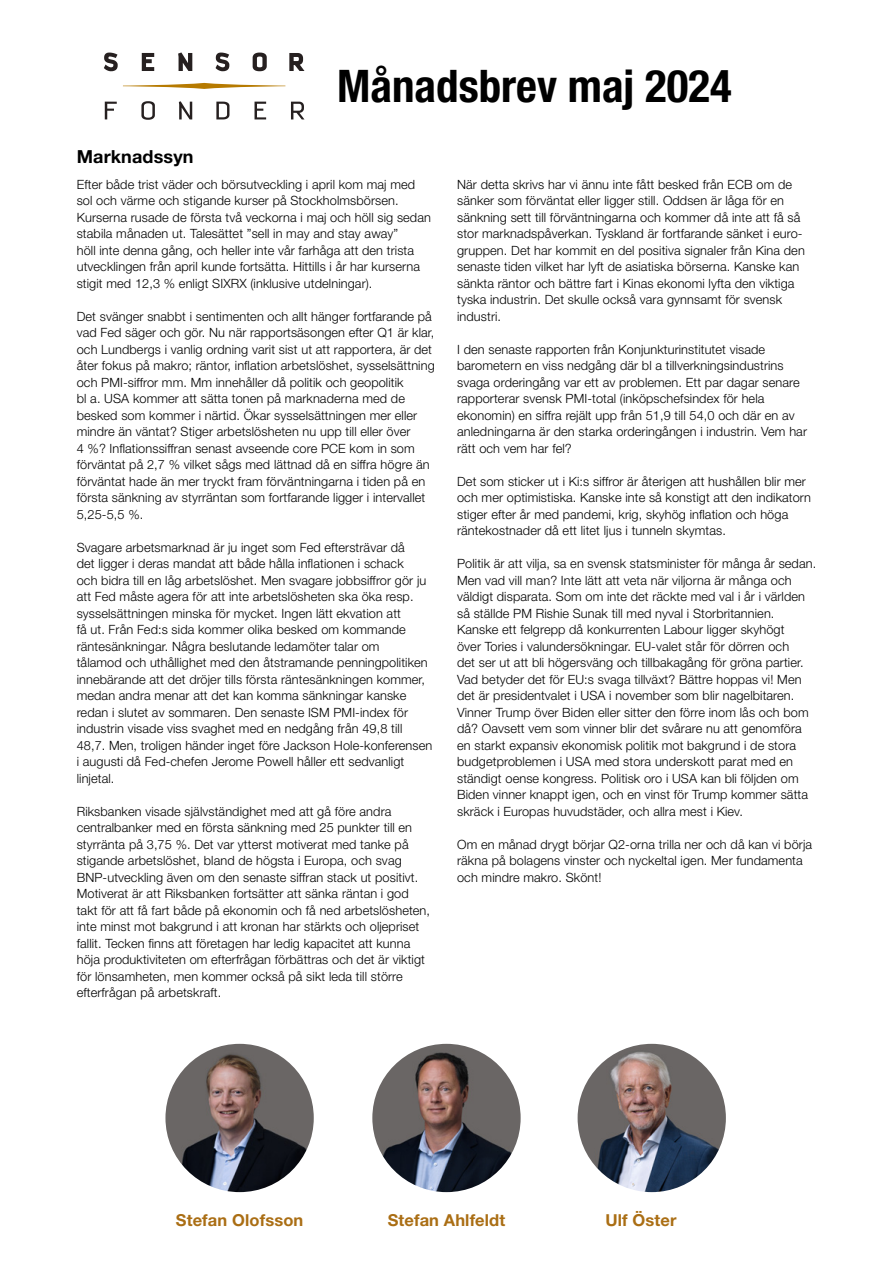
<style>
.page{position:relative;width:893px;height:1263px;background:#fff}
.page>*{position:absolute;margin:0;border:0;box-sizing:border-box;transform-origin:0 0}
.t1{font:700 condensed 45px "Helvetica Neue LT Std";color:#000}
.t2{font:700 18px "Helvetica Neue LT Std";letter-spacing:.01em;color:#000}
.t3{font:700 16.5px "Helvetica Neue LT Std";letter-spacing:.01em;color:#aa6e14}
.t4{font:300 12.75px/16.5px "Helvetica Neue LT Std";letter-spacing:.01em;color:#000}
</style>
<div class="page">
<img style="left:165px;top:1044px;width:149px;height:148px;border-radius:74px">
<img style="left:372px;top:1044px;width:149px;height:148px;border-radius:74px">
<img style="left:578px;top:1044px;width:148px;height:148px;border-radius:74px">
<svg style="left:104px;top:53px;width:14px;height:18px"></svg>
<svg style="left:142px;top:53px;width:12px;height:18px"></svg>
<svg style="left:178px;top:52px;width:14px;height:19px"></svg>
<svg style="left:216px;top:53px;width:13px;height:18px"></svg>
<svg style="left:253px;top:53px;width:14px;height:18px"></svg>
<svg style="left:289px;top:53px;width:15px;height:18px"></svg>
<svg style="left:105px;top:102px;width:12px;height:17px"></svg>
<svg style="left:141px;top:101px;width:14px;height:19px"></svg>
<svg style="left:179px;top:101px;width:13px;height:18px"></svg>
<svg style="left:255px;top:102px;width:11px;height:17px"></svg>
<svg style="left:291px;top:102px;width:13px;height:17px"></svg>
<svg style="left:123px;top:83px;width:162px;height:6px"></svg>
<svg style="left:216px;top:102px;width:13px;height:17px"></svg>
<h2 class="t2" style="left:77px;top:145px;width:118px">Marknadssyn</h2>
<h1 class="t1" style="left:337px;top:59px;width:396px">Månadsbrev maj 2024</h1>
<p class="t4" style="left:77px;top:176px;width:356px">Efter både trist väder och börsutveckling i april kom maj med sol och värme och stigande kurser på Stockholmsbörsen.<br>Kurserna rusade de första två veckorna i maj och höll sig sedan stabila månaden ut. Talesättet ”sell in may and stay away”<br>höll inte denna gång, och heller inte vår farhåga att den trista utvecklingen från april kunde fortsätta. Hittills i år har kurserna stigit med 12,3 % enligt SIXRX (inklusive utdelningar).</p>
<p class="t4" style="left:77px;top:308px;width:360px">Det svänger snabbt i sentimenten och allt hänger fortfarande på vad Fed säger och gör. Nu när rapportsäsongen efter Q1 är klar, och Lundbergs i vanlig ordning varit sist ut att rapportera, är det åter fokus på makro; räntor, inflation arbetslöshet, sysselsättning och PMI-siffror mm. Mm innehåller då politik och geopolitik<br>bl a. USA kommer att sätta tonen på marknaderna med de besked som kommer i närtid. Ökar sysselsättningen mer eller mindre än väntat? Stiger arbetslösheten nu upp till eller över<br>4 %? Inflationssiffran senast avseende core PCE kom in som förväntat på 2,7 % vilket sågs med lättnad då en siffra högre än förväntat hade än mer tryckt fram förväntningarna i tiden på en första sänkning av styrräntan som fortfarande ligger i intervallet 5,25-5,5 %.</p>
<p class="t4" style="left:77px;top:539px;width:357px">Svagare arbetsmarknad är ju inget som Fed eftersträvar då<br>det ligger i deras mandat att både hålla inflationen i schack<br>och bidra till en låg arbetslöshet. Men svagare jobbsiffror gör ju att Fed måste agera för att inte arbetslösheten ska öka resp. sysselsättningen minska för mycket. Ingen lätt ekvation att<br>få ut. Från Fed:s sida kommer olika besked om kommande räntesänkningar. Några beslutande ledamöter talar om<br>tålamod och uthållighet med den åtstramande penningpolitiken innebärande att det dröjer tills första räntesänkningen kommer, medan andra menar att det kan komma sänkningar kanske redan i slutet av sommaren. Den senaste ISM PMI-index för industrin visade viss svaghet med en nedgång från 49,8 till 48,7. Men, troligen händer inget före Jackson Hole-konferensen i augusti då Fed-chefen Jerome Powell håller ett sedvanligt linjetal.</p>
<p class="t4" style="left:77px;top:803px;width:355px">Riksbanken visade självständighet med att gå före andra centralbanker med en första sänkning med 25 punkter till en styrränta på 3,75 %. Det var ytterst motiverat med tanke på stigande arbetslöshet, bland de högsta i Europa, och svag BNP-utveckling även om den senaste siffran stack ut positivt.<br>Motiverat är att Riksbanken fortsätter att sänka räntan i god takt för att få fart både på ekonomin och få ned arbetslösheten, inte minst mot bakgrund i att kronan har stärkts och oljepriset fallit. Tecken finns att företagen har ledig kapacitet att kunna höja produktiviteten om efterfrågan förbättras och det är viktigt för lönsamheten, men kommer också på sikt leda till större efterfrågan på arbetskraft.</p>
<p class="t4" style="left:457px;top:176px;width:349px">När detta skrivs har vi ännu inte fått besked från ECB om de sänker som förväntat eller ligger still. Oddsen är låga för en sänkning sett till förväntningarna och kommer då inte att få så stor marknadspåverkan. Tyskland är fortfarande sänket i euro&shy;gruppen. Det har kommit en del positiva signaler från Kina den senaste tiden vilket har lyft de asiatiska börserna. Kanske kan sänkta räntor och bättre fart i Kinas ekonomi lyfta den viktiga tyska industrin. Det skulle också vara gynnsamt för svensk industri.</p>
<p class="t4" style="left:457px;top:341px;width:351px">I den senaste rapporten från Konjunkturinstitutet visade barometern en viss nedgång där bl a tillverkningsindustrins svaga orderingång var ett av problemen. Ett par dagar senare rapporterar svensk PMI-total (inköpschefsindex för hela ekonomin) en siffra rejält upp från 51,9 till 54,0 och där en av anledningarna är den starka orderingången i industrin. Vem har rätt och vem har fel?</p>
<p class="t4" style="left:457px;top:473px;width:356px">Det som sticker ut i Ki:s siffror är återigen att hushållen blir mer och mer optimistiska. Kanske inte så konstigt att den indikatorn stiger efter år med pandemi, krig, skyhög inflation och höga räntekostnader då ett litet ljus i tunneln skymtas.</p>
<p class="t4" style="left:457px;top:555px;width:361px">Politik är att vilja, sa en svensk statsminister för många år sedan.<br>Men vad vill man? Inte lätt att veta när viljorna är många och väldigt disparata. Som om inte det räckte med val i år i världen så ställde PM Rishie Sunak till med nyval i Storbritannien.<br>Kanske ett felgrepp då konkurrenten Labour ligger skyhögt<br>över Tories i valundersökningar. EU-valet står för dörren och<br>det ser ut att bli högersväng och tillbakagång för gröna partier.<br>Vad betyder det för EU:s svaga tillväxt? Bättre hoppas vi! Men det är presidentvalet i USA i november som blir nagelbitaren.<br>Vinner Trump över Biden eller sitter den förre inom lås och bom då? Oavsett vem som vinner blir det svårare nu att genomföra en starkt expansiv ekonomisk politik mot bakgrund i de stora budgetproblemen i USA med stora underskott parat med en ständigt oense kongress. Politisk oro i USA kan bli följden om Biden vinner knappt igen, och en vinst för Trump kommer sätta skräck i Europas huvudstäder, och allra mest i Kiev.</p>
<p class="t4" style="left:457px;top:836px;width:356px">Om en månad drygt börjar Q2-orna trilla ner och då kan vi börja räkna på bolagens vinster och nyckeltal igen. Mer fundamenta och mindre makro. Skönt!</p>
<p class="t3" style="left:176px;top:1210px;width:129px">Stefan Olofsson</p>
<p class="t3" style="left:388px;top:1210px;width:119px">Stefan Ahlfeldt</p>
<p class="t3" style="left:605px;top:1210px;width:73px">Ulf Öster</p>
</div>
